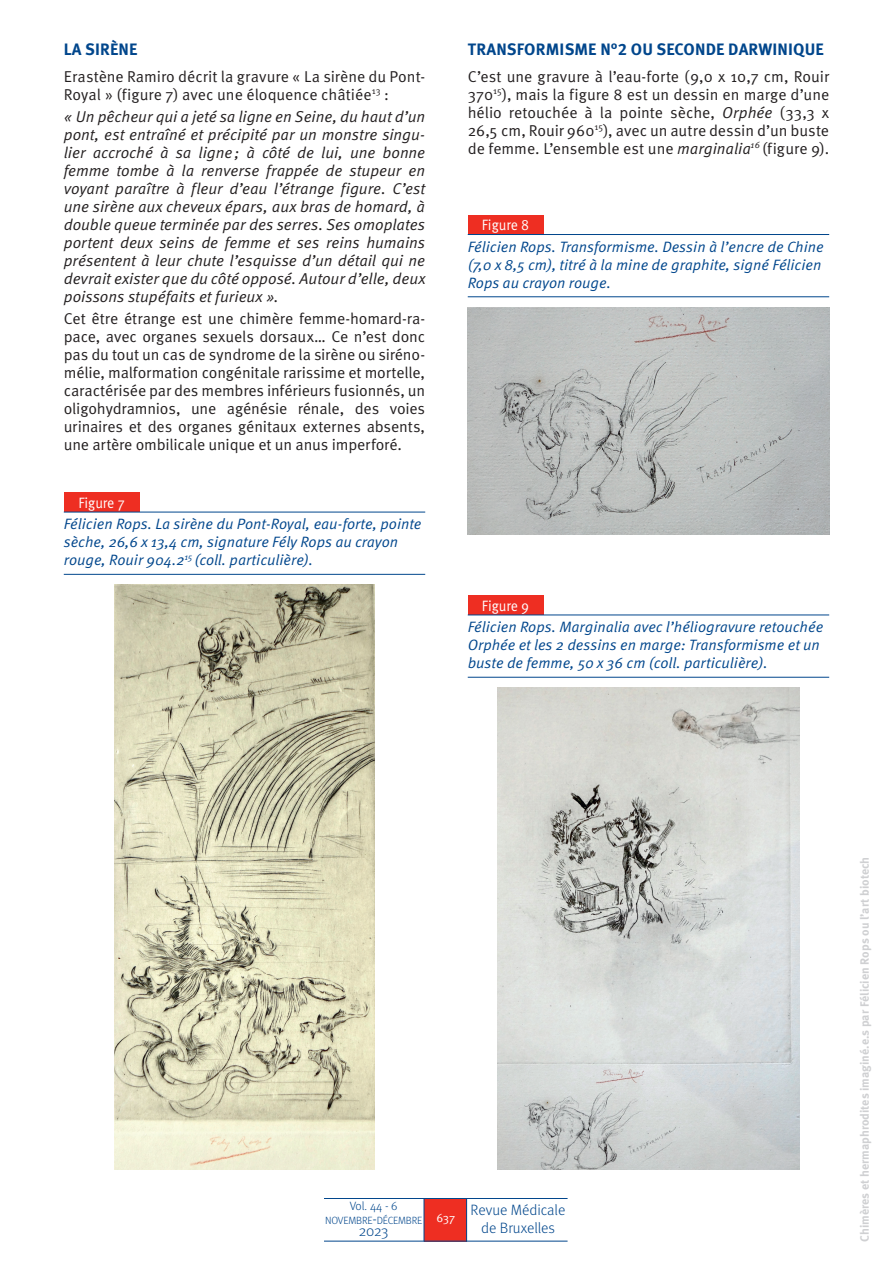
<style>
.page{position:relative;width:893px;height:1263px;background:#fff}
.page>*{position:absolute;margin:0;border:0;box-sizing:border-box;transform-origin:0 0}
.t1{font:700 16.5px "Meta Pro";letter-spacing:.01em;color:#01468c}
.t2{font:15.75px/18px "Meta Pro Norm";letter-spacing:-.005em;color:#231f20;text-align:justify}
.t3{font:italic 15.75px/18px "Meta Pro";color:#231f20;text-align:justify}
.t4{font:italic 15px/18px "Meta Pro";color:#01468c}
.t5{font:300 15px/18px "Meta Pro";color:#01468c;text-align:center}
.t6{font:15px "Meta Pro";color:#fff;scale:.92 1}
.t7{font:300 15px "Meta Pro";color:#01468c}
.t8{font:700 12px "Meta Pro";color:#cfd0d2}
.t9{font:300 12px "Meta Pro";color:#01468c}
.t10{font:12px "Meta Pro Norm";color:#fff}
.t11{font:300 10.5px "Meta Pro";letter-spacing:-.015em;color:#01468c}
.s1{font-family:"Meta Pro";font-style:italic}
.s2{font-style:inherit}
.s3{font-size:15px}
</style>
<div class="page">
<div style="left:424px;top:1198px;width:43px;height:43px;background:#ee2e22"></div>
<hr style="left:324px;top:1241px;width:244px;height:1px;background:#01468c">
<hr style="left:466px;top:1198px;width:1px;height:43px;background:#01468c">
<hr style="left:424px;top:1198px;width:1px;height:43px;background:#01468c">
<hr style="left:324px;top:1198px;width:244px;height:1px;background:#01468c">
<div style="left:64px;top:493px;width:75px;height:19px;background:#ee2e22"></div>
<hr style="left:64px;top:512px;width:361px;height:1px;background:#01468c">
<hr style="left:64px;top:574px;width:361px;height:1px;background:#01468c">
<img style="left:114px;top:585px;width:261px;height:584px">
<div style="left:468px;top:215px;width:75px;height:19px;background:#ee2e22"></div>
<hr style="left:468px;top:234px;width:361px;height:1px;background:#01468c">
<hr style="left:468px;top:296px;width:361px;height:1px;background:#01468c">
<img style="left:468px;top:307px;width:361px;height:227px">
<div style="left:468px;top:596px;width:75px;height:19px;background:#ee2e22"></div>
<hr style="left:468px;top:615px;width:361px;height:1px;background:#01468c">
<hr style="left:468px;top:677px;width:361px;height:1px;background:#01468c">
<img style="left:498px;top:687px;width:301px;height:482px">
<p class="t1" style="left:64px;top:36px;width:75px">LA SIRÈNE</p>
<p class="t2" style="left:64px;top:66px;width:363px">Erastène Ramiro décrit la gravure « La sirène du Pont-<br>Royal » (figure 7) avec une éloquence châtiée<sup>13</sup> :</p>
<p class="t3" style="left:64px;top:106px;width:363px">« Un pêcheur qui a jeté sa ligne en Seine, du haut d’un pont, est entraîné et précipité par un monstre singu&shy;lier accroché à sa ligne; à côté de lui, une bonne femme tombe à la renverse frappée de stupeur en voyant paraître à fleur d’eau l’étrange figure. C’est une sirène aux cheveux épars, aux bras de homard, à double queue terminée par des serres. Ses omoplates portent deux seins de femme et ses reins humains présentent à leur chute l’esquisse d’un détail qui ne devrait exister que du côté opposé. Autour d’elle, deux poissons stupéfaits et furieux ».</p>
<p class="t2" style="left:64px;top:309px;width:363px">Cet être étrange est une chimère femme-homard-ra&shy;pace, avec organes sexuels dorsaux… Ce n’est donc pas du tout un cas de syndrome de la sirène ou siréno&shy;mélie, malformation congénitale rarissime et mortelle, caractérisée par des membres inférieurs fusionnés, un oligohydramnios, une agénésie rénale, des voies urinaires et des organes génitaux externes absents, une artère ombilicale unique et un anus imperforé.</p>
<p class="t6" style="left:78px;top:491px;width:52px">Figure 7</p>
<p class="t4" style="left:64px;top:514px;width:359px">Félicien Rops. La sirène du Pont-Royal, eau-forte, pointe sèche, 26,6 x 13,4 cm, signature Fély Rops au crayon rouge, Rouir 904.2<sup>15</sup> (coll. particulière).</p>
<p class="t1" style="left:468px;top:36px;width:358px">TRANSFORMISME N°2 OU SECONDE DARWINIQUE</p>
<p class="t2" style="left:468px;top:66px;width:363px">C’est une gravure à l’eau-forte (9,0 x 10,7 cm, Rouir 370<sup>15</sup>), mais la figure 8 est un dessin en marge d’une hélio retouchée à la pointe sèche, <span class="s1">Orphée</span> (33,3 x 26,5 cm, Rouir 960<sup>15</sup>), avec un autre dessin d’un buste de femme. L’ensemble est une <span class="s1">marginalia</span><sup>16</sup> (figure 9).</p>
<p class="t6" style="left:482px;top:214px;width:53px">Figure 8</p>
<p class="t4" style="left:468px;top:237px;width:357px">Félicien Rops. Transformisme. Dessin à l’encre de Chine (7,0 x 8,5 cm), titré à la mine de graphite, signé Félicien<br>Rops au crayon rouge.</p>
<p class="t6" style="left:482px;top:594px;width:53px">Figure 9</p>
<p class="t4" style="left:468px;top:617px;width:357px">Félicien Rops. Marginalia avec l’héliogravure retouchée<br>Orphée et les 2 dessins en marge: Transformisme et un buste de femme, 50 x 36 cm (coll. particulière).</p>
<p class="t9" style="left:350px;top:1197px;width:49px">Vol. 44 - 6</p>
<p class="t5" style="left:471px;top:1200px;width:96px"><span class="s2">R</span>evue Médicale de Bruxelles</p>
<p class="t10" style="left:436px;top:1208px;width:21px">637</p>
<p class="t11" style="left:325px;top:1212px;width:99px">NOVEMBRE<span class="s3">-</span>DÉCEMBRE</p>
<p class="t7" style="left:359px;top:1220px;width:31px">2023</p>
<p class="t8" style="left:855px;top:1241px;width:386px;rotate:-90deg">Chimères et hermaphrodites imaginé.e.s par Félicien Rops ou l’art biotech</p>
</div>
